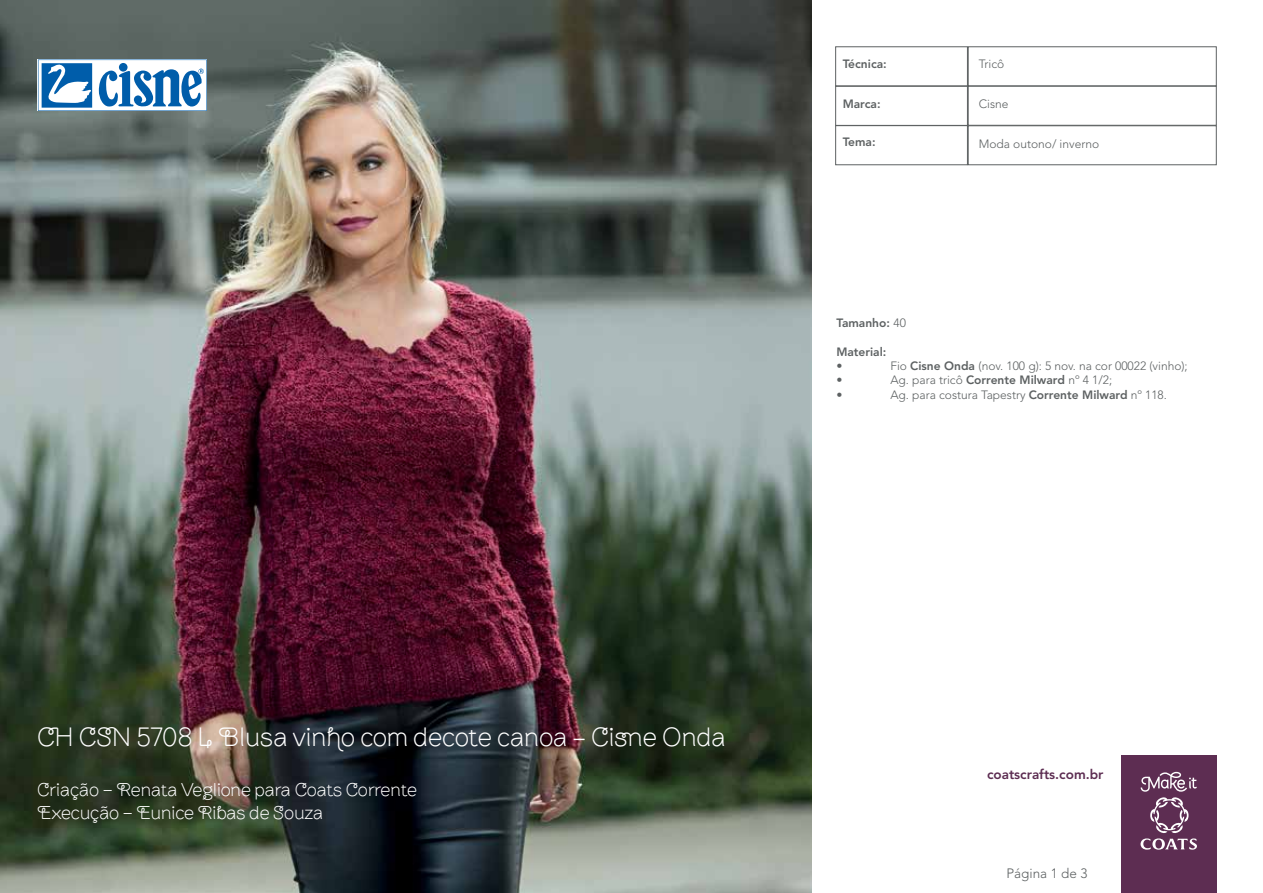
<style>
.page{position:relative;width:1263px;height:893px;background:#fff}
.page>*{position:absolute;margin:0;border:0;box-sizing:border-box;transform-origin:0 0}
.t1{font:300 27px "Brownstone Sans";color:#fff}
.t2{font:300 18.9px/22.6px "Brownstone Sans";letter-spacing:-.005em;color:#fff}
.t3{font:800 13.5px "Avenir LT Std";color:#5d2d52}
.t4{font:300 13.5px "Avenir LT Std";color:#5d6162}
.t5{font:300 12px "Avenir LT Std";color:#5d6162}
.t6{font:800 12px "Avenir LT Std";color:#5d6162}
.s1{font-weight:300}
.s2{font-weight:800}
</style>
<div class="page">
<img style="left:0;top:0;width:811px;height:893px">
<div style="left:1121px;top:756px;width:95px;height:137px;background:#5d2d52"></div>
<svg style="left:1140px;top:772px;width:57px;height:78px"></svg>
<svg style="left:38px;top:60px;width:169px;height:51px"></svg>
<div style="left:968px;top:126px;width:248px;height:39px;border:1px solid #5d6162"></div>
<div style="left:835px;top:47px;width:133px;height:39px;border:1px solid #5d6162"></div>
<div style="left:835px;top:86px;width:133px;height:40px;border:1px solid #5d6162"></div>
<div style="left:835px;top:125px;width:133px;height:40px;border:1px solid #5d6162"></div>
<div style="left:968px;top:47px;width:248px;height:39px;border:1px solid #5d6162"></div>
<div style="left:968px;top:86px;width:248px;height:39px;border:1px solid #5d6162"></div>
<p class="t6" style="left:843px;top:57px;width:46px">Técnica:</p>
<p class="t5" style="left:979px;top:57px;width:27px">Tricô</p>
<p class="t6" style="left:843px;top:96px;width:39px">Marca:</p>
<p class="t5" style="left:979px;top:97px;width:31px">Cisne</p>
<p class="t6" style="left:843px;top:135px;width:34px">Tema:</p>
<p class="t5" style="left:979px;top:137px;width:122px">Moda outono/ inverno</p>
<p class="t6" style="left:836px;top:315px;width:71px">Tamanho: <span class="s1">40</span></p>
<p class="t6" style="left:836px;top:344px;width:52px">Material:</p>
<p class="t5" style="left:836px;top:359px;width:7px">•</p>
<p class="t5" style="left:890px;top:359px;width:299px">Fio <span class="s2">Cisne Onda</span> (nov. 100 g): 5 nov. na cor 00022 (vinho);</p>
<p class="t5" style="left:836px;top:373px;width:7px">•</p>
<p class="t5" style="left:890px;top:373px;width:223px">Ag. para tricô <span class="s2">Corrente Milward</span> nº 4 1/2;</p>
<p class="t5" style="left:836px;top:388px;width:7px">•</p>
<p class="t5" style="left:890px;top:388px;width:278px">Ag. para costura Tapestry <span class="s2">Corrente Milward</span> nº 118.</p>
<h1 class="t1" style="left:37px;top:721px;width:690px">CH CSN 5708 L Blusa vinho com decote canoa - Cisne Onda</h1>
<h2 class="t2" style="left:37px;top:778px;width:381px">Criação – Renata Veglione para Coats Corrente<br>Execução – Eunice Ribas de Souza</h2>
<p class="t3" style="left:987px;top:766px;width:118px">coatscrafts.com.br</p>
<p class="t4" style="left:1006px;top:865px;width:83px">Página 1 de 3</p>
</div>
